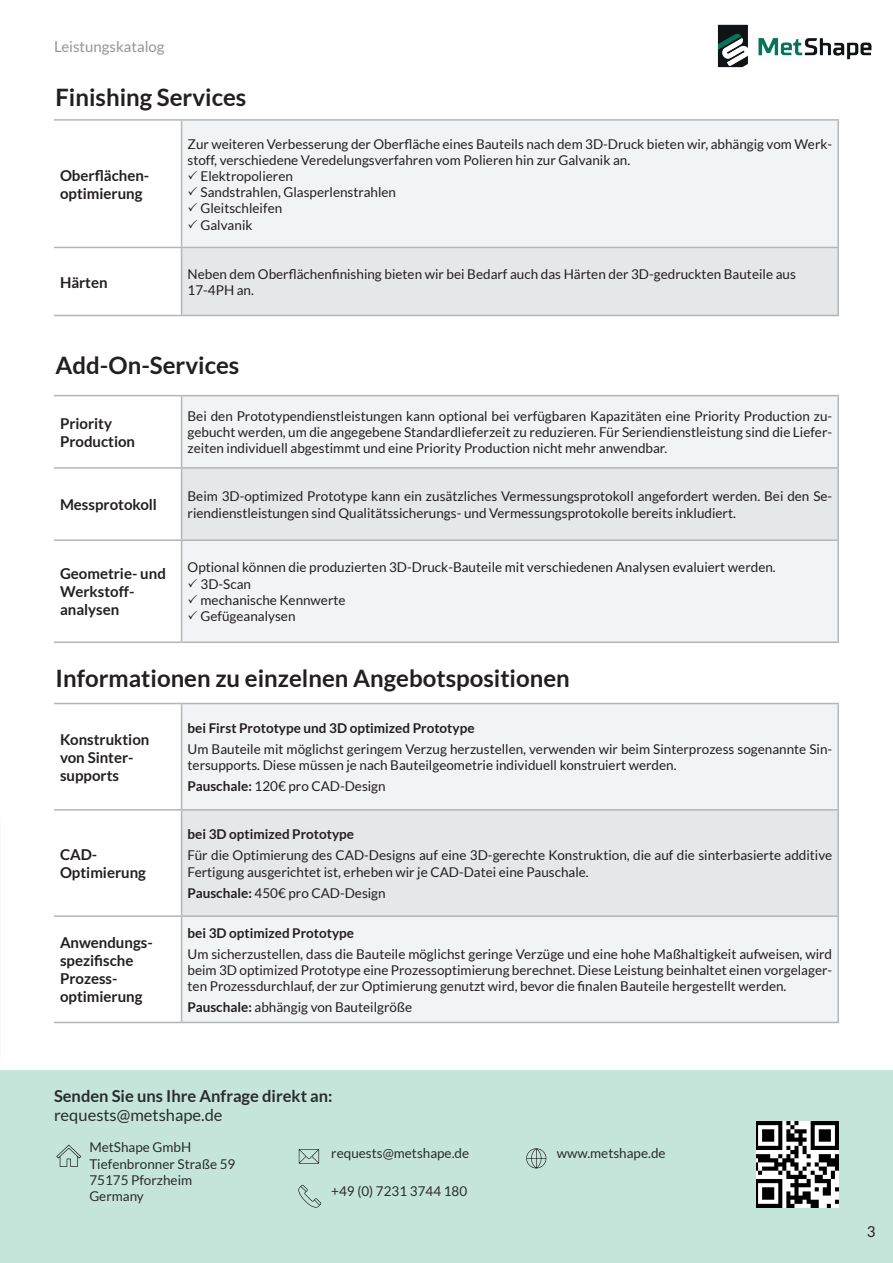
<style>
.page{position:relative;width:893px;height:1263px;background:#fff}
.page>*{position:absolute;margin:0;border:0;box-sizing:border-box;transform-origin:0 0}
.t1{font:700 24px "Lato";color:#231f20}
.t2{font:700 16.5px "Lato";color:#292c2f}
.t3{font:16.5px "Lato";color:#292c2f}
.t4{font:700 15px/18px "Lato";color:#231f20}
.t5{font:15px "Lato";color:#939598}
.t6{font:15px "Lato";color:#231f20}
.t7{font:13.5px/16.2px "Lato";color:#231f20}
.t8{font:13.5px/16.2px "Lato";color:#292c2f}
.t9{font:700 13.5px "Lato";color:#231f20}
.s1{font-weight:700}
</style>
<div class="page">
<img style="left:717px;top:24px;width:155px;height:44px">
<div style="left:182px;top:396px;width:655px;height:245px;background:#f2f3f4"></div>
<div style="left:182px;top:468px;width:656px;height:72px;background:#e6e7e9"></div>
<hr style="left:181px;top:396px;width:1px;height:71px;background:#b2b6b6">
<hr style="left:837px;top:396px;width:2px;height:71px;background:#b2b6b6">
<hr style="left:182px;top:467px;width:657px;height:2px;background:#b2b6b6">
<hr style="left:54px;top:539px;width:128px;height:2px;background:#b2b6b6">
<hr style="left:182px;top:539px;width:657px;height:2px;background:#b2b6b6">
<hr style="left:181px;top:541px;width:1px;height:100px;background:#b2b6b6">
<hr style="left:837px;top:541px;width:2px;height:100px;background:#b2b6b6">
<hr style="left:181px;top:469px;width:1px;height:70px;background:#b2b6b6">
<hr style="left:837px;top:469px;width:2px;height:70px;background:#b2b6b6">
<hr style="left:54px;top:395px;width:128px;height:1px;background:#b3b6b6">
<hr style="left:182px;top:395px;width:657px;height:1px;background:#b3b6b6">
<hr style="left:54px;top:641px;width:128px;height:2px;background:#b3b4b5">
<hr style="left:182px;top:641px;width:657px;height:2px;background:#b3b4b5">
<hr style="left:54px;top:467px;width:128px;height:2px;background:#b2b6b6">
<div style="left:182px;top:120px;width:656px;height:127px;background:#f2f3f4"></div>
<div style="left:182px;top:247px;width:656px;height:68px;background:#e6e7e9"></div>
<hr style="left:181px;top:121px;width:1px;height:126px;background:#b2b6b6">
<hr style="left:837px;top:121px;width:2px;height:126px;background:#b2b6b6">
<hr style="left:182px;top:247px;width:657px;height:1px;background:#b2b6b6">
<hr style="left:54px;top:315px;width:128px;height:1px;background:#b2b6b6">
<hr style="left:182px;top:315px;width:657px;height:1px;background:#b2b6b6">
<hr style="left:181px;top:248px;width:1px;height:67px;background:#b2b6b6">
<hr style="left:837px;top:248px;width:2px;height:67px;background:#b2b6b6">
<hr style="left:54px;top:119px;width:128px;height:2px;background:#b3b6b6">
<hr style="left:182px;top:119px;width:657px;height:2px;background:#b3b6b6">
<hr style="left:54px;top:247px;width:128px;height:1px;background:#b2b6b6">
<div style="left:0;top:1070px;width:893px;height:193px;background:#c6e5da"></div>
<img style="left:756px;top:1121px;width:83px;height:87px">
<svg style="left:298px;top:1185px;width:23px;height:22px"></svg>
<svg style="left:299px;top:1149px;width:20px;height:14px"></svg>
<svg style="left:56px;top:1145px;width:25px;height:22px"></svg>
<svg style="left:526px;top:1148px;width:20px;height:20px"></svg>
<div style="left:182px;top:704px;width:655px;height:318px;background:#f2f3f4"></div>
<div style="left:182px;top:810px;width:656px;height:106px;background:#e6e7e9"></div>
<hr style="left:181px;top:704px;width:1px;height:105px;background:#b2b6b6">
<hr style="left:837px;top:704px;width:2px;height:105px;background:#b2b6b6">
<hr style="left:182px;top:809px;width:657px;height:1px;background:#b2b6b6">
<hr style="left:54px;top:915px;width:128px;height:2px;background:#b2b6b6">
<hr style="left:182px;top:915px;width:657px;height:2px;background:#b2b6b6">
<hr style="left:181px;top:917px;width:1px;height:105px;background:#b2b6b6">
<hr style="left:837px;top:917px;width:2px;height:105px;background:#b2b6b6">
<hr style="left:181px;top:810px;width:1px;height:105px;background:#b2b6b6">
<hr style="left:837px;top:810px;width:2px;height:105px;background:#b2b6b6">
<hr style="left:54px;top:703px;width:128px;height:1px;background:#b3b6b6">
<hr style="left:182px;top:703px;width:657px;height:1px;background:#b3b6b6">
<hr style="left:54px;top:1022px;width:128px;height:1px;background:#b3b4b5">
<hr style="left:182px;top:1022px;width:657px;height:1px;background:#b3b4b5">
<hr style="left:54px;top:809px;width:128px;height:1px;background:#b2b6b6">
<svg style="left:189px;top:578px;width:8px;height:9px"></svg>
<svg style="left:189px;top:594px;width:8px;height:9px"></svg>
<svg style="left:189px;top:610px;width:8px;height:9px"></svg>
<p class="t5" style="left:54px;top:38px;width:112px">Leistungskatalog</p>
<h1 class="t1" style="left:56px;top:83px;width:192px">Finishing Services</h1>
<p class="t4" style="left:60px;top:166px;width:91px">Oberflächen&shy;optimierung</p>
<p class="t7" style="left:188px;top:136px;width:646px">Zur weiteren Verbesserung der Oberfläche eines Bauteils nach dem 3D-Druck bieten wir, abhängig vom Werk-</p>
<p class="t7" style="left:188px;top:152px;width:444px">stoff, verschiedene Veredelungsverfahren vom Polieren hin zur Galvanik an.</p>
<p class="t7" style="left:201px;top:168px;width:94px">Elektropolieren</p>
<p class="t7" style="left:201px;top:184px;width:197px">Sandstrahlen, Glasperlenstrahlen</p>
<p class="t7" style="left:201px;top:200px;width:83px">Gleitschleifen</p>
<p class="t7" style="left:201px;top:217px;width:54px">Galvanik</p>
<p class="t4" style="left:60px;top:273px;width:49px">Härten</p>
<p class="t7" style="left:188px;top:266px;width:610px">Neben dem Oberflächenfinishing bieten wir bei Bedarf auch das Härten der 3D-gedruckten Bauteile aus<br>17-4PH an.</p>
<h1 class="t1" style="left:56px;top:352px;width:185px">Add-On-Services</h1>
<p class="t4" style="left:60px;top:414px;width:77px">Priority<br>Production</p>
<p class="t7" style="left:188px;top:408px;width:646px;text-align:justify">Bei den Prototypendienstleistungen kann optional bei verfügbaren Kapazitäten eine Priority Production zu&shy;gebucht werden, um die angegebene Standardlieferzeit zu reduzieren. Für Seriendienstleistung sind die Liefer&shy;zeiten individuell abgestimmt und eine Priority Production nicht mehr anwendbar.</p>
<p class="t4" style="left:60px;top:495px;width:99px">Messprotokoll</p>
<p class="t7" style="left:188px;top:488px;width:646px">Beim 3D-optimized Prototype kann ein zusätzliches Vermessungsprotokoll angefordert werden. Bei den Se&shy;riendienstleistungen sind Qualitätssicherungs- und Vermessungsprotokolle bereits inkludiert.</p>
<p class="t4" style="left:60px;top:565px;width:107px">Geometrie- und<br>Werkstoff&shy;analysen</p>
<p class="t7" style="left:201px;top:559px;width:577px;text-indent:-13px">Optional können die produzierten 3D-Druck-Bauteile mit verschiedenen Analysen evaluiert werden.<br>3D-Scan<br>mechanische Kennwerte<br>Gefügeanalysen</p>
<h1 class="t1" style="left:56px;top:664px;width:516px">Informationen zu einzelnen Angebotspositionen</h1>
<p class="t4" style="left:60px;top:730px;width:91px">Konstruktion von Sinter&shy;supports</p>
<p class="t4" style="left:60px;top:845px;width:87px">CAD-<br>Optimierung</p>
<p class="t4" style="left:60px;top:934px;width:94px">Anwendungs&shy;spezifische<br>Prozess&shy;optimierung</p>
<p class="t9" style="left:188px;top:720px;width:288px">bei First Prototype und 3D optimized Prototype</p>
<p class="t7" style="left:188px;top:741px;width:646px">Um Bauteile mit möglichst geringem Verzug herzustellen, verwenden wir beim Sinterprozess sogenannte Sin&shy;tersupports. Diese müssen je nach Bauteilgeometrie individuell konstruiert werden.</p>
<p class="t7" style="left:188px;top:778px;width:200px"><span class="s1">Pauschale:</span> 120€ pro CAD-Design</p>
<p class="t9" style="left:188px;top:827px;width:168px">bei 3D optimized Prototype</p>
<p class="t7" style="left:188px;top:847px;width:646px">Für die Optimierung des CAD-Designs auf eine 3D-gerechte Konstruktion, die auf die sinterbasierte additive<br>Fertigung ausgerichtet ist, erheben wir je CAD-Datei eine Pauschale.</p>
<p class="t7" style="left:188px;top:884px;width:200px"><span class="s1">Pauschale:</span> 450€ pro CAD-Design</p>
<p class="t9" style="left:188px;top:925px;width:168px">bei 3D optimized Prototype</p>
<p class="t7" style="left:188px;top:945px;width:646px;text-align:justify">Um sicherzustellen, dass die Bauteile möglichst geringe Verzüge und eine hohe Maßhaltigkeit aufweisen, wird beim 3D optimized Prototype eine Prozessoptimierung berechnet. Diese Leistung beinhaltet einen vorgelager&shy;ten Prozessdurchlauf, der zur Optimierung genutzt wird, bevor die finalen Bauteile hergestellt werden.</p>
<p class="t7" style="left:188px;top:999px;width:226px"><span class="s1">Pauschale:</span> abhängig von Bauteilgröße</p>
<p class="t2" style="left:54px;top:1086px;width:280px">Senden Sie uns Ihre Anfrage direkt an:</p>
<p class="t3" style="left:54px;top:1106px;width:170px">requests@metshape.de</p>
<p class="t8" style="left:89px;top:1139px;width:148px">MetShape GmbH<br>Tiefenbronner Straße 59<br>75175 Pforzheim<br>Germany</p>
<p class="t8" style="left:557px;top:1144px;width:110px">www.metshape.de</p>
<p class="t8" style="left:331px;top:1144px;width:139px">requests@metshape.de</p>
<p class="t8" style="left:331px;top:1183px;width:137px">+49 (0) 7231 3744 180</p>
<p class="t6" style="left:867px;top:1223px;width:10px">3</p>
</div>
